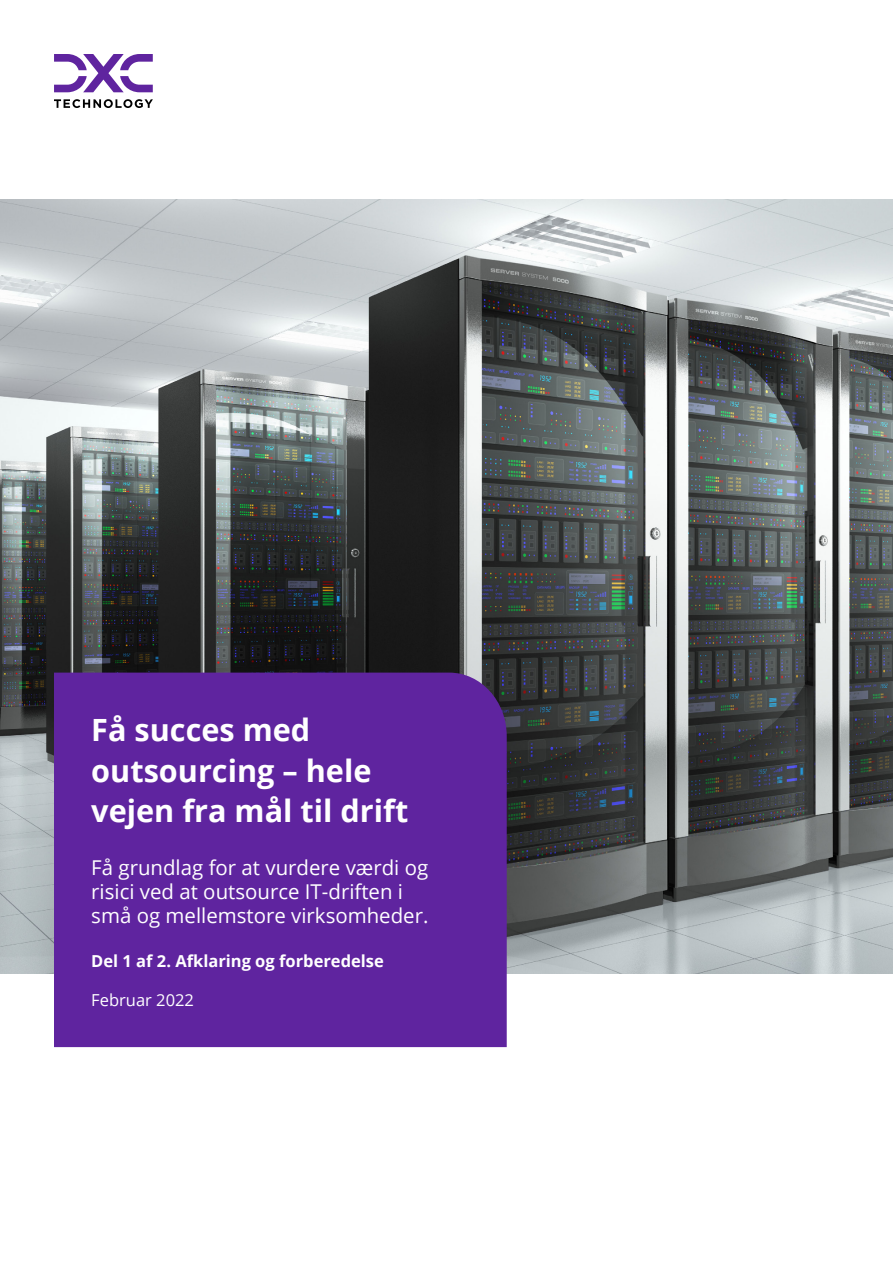
<style>
.page{position:relative;width:893px;height:1263px;background:#fff}
.page>*{position:absolute;margin:0;border:0;box-sizing:border-box;transform-origin:0 0}
.t1{font:700 30.6px/40.8px "Open Sans";color:#fff}
.t2{font:20.4px/23.9px "Open Sans";color:#fff}
.t3{font:700 16.5px "Open Sans";color:#fff}
.t4{font:16.5px "Open Sans";color:#fff}
</style>
<div class="page">
<img style="left:0;top:199px;width:893px;height:775px">
<div style="left:54px;top:673px;width:453px;height:374px;background:#5f249f"></div>
<svg style="left:54px;top:99px;width:99px;height:9px"></svg>
<svg style="left:54px;top:54px;width:99px;height:38px"></svg>
<h1 class="t1" style="left:91px;top:708px;width:319px">Få succes med outsourcing – hele vejen fra mål til drift</h1>
<p class="t2" style="left:91px;top:856px;width:339px">Få grundlag for at vurdere værdi og risici ved at outsource IT-driften i små og mellemstore virksomheder.</p>
<p class="t3" style="left:91px;top:949px;width:294px">Del 1 af 2. Afklaring og forberedelse</p>
<p class="t4" style="left:91px;top:989px;width:104px">Februar 2022</p>
</div>
